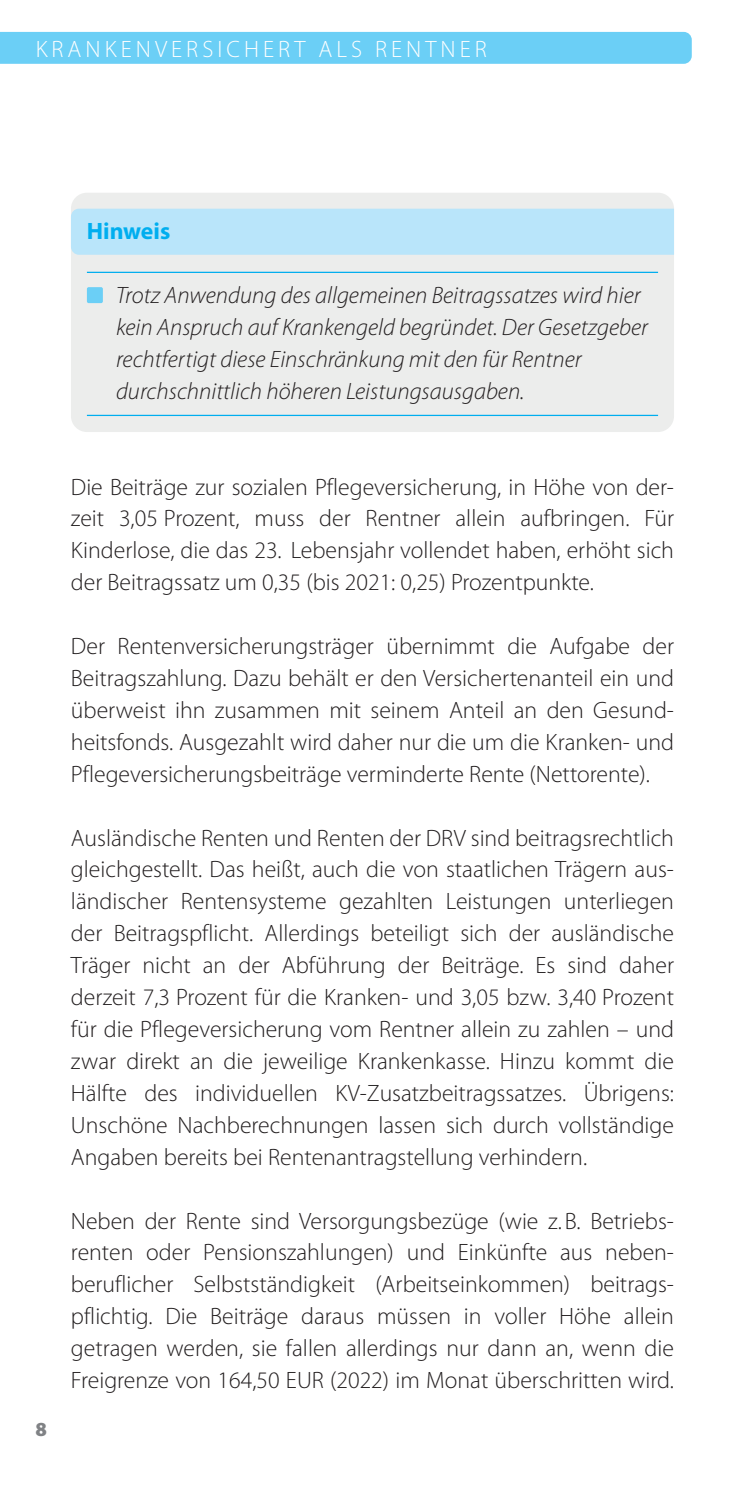
<style>
.page{position:relative;width:745px;height:1489px;background:#fff}
.page>*{position:absolute;margin:0;border:0;box-sizing:border-box;transform-origin:0 0}
.t1{font:300 23.75px/32px "Myriad Pro";color:#231f20;text-align:justify}
.t2{font:italic 300 23.75px/32px "Myriad Pro";color:#231f20}
.t3{font:300 23.75px "Myriad Pro";letter-spacing:.17em;color:#fff}
.t4{font:700 23.75px "Myriad Pro";color:#00aeef}
.t5{font:900 20px "Myriad Pro";color:#808285}
</style>
<div class="page">
<div style="left:0;top:32px;width:691px;height:32px;background:#6bcff6"></div>
<div style="left:71px;top:193px;width:602px;height:239px;background:#ecedec;border-radius:16px"></div>
<div style="left:71px;top:209px;width:602px;height:46px;background:#b9e5fa"></div>
<hr style="left:87px;top:272px;width:570px;height:1px;background:#00aeef">
<hr style="left:87px;top:415px;width:570px;height:1px;background:#00aeef">
<div style="left:87px;top:287px;width:16px;height:16px;background:#6bcff6;border-radius:2px"></div>
<p class="t3" style="left:36px;top:36px;width:452px">KRANKENVERSICHERT ALS RENTNER</p>
<p class="t4" style="left:87px;top:218px;width:85px">Hinweis</p>
<p class="t2" style="left:116px;top:280px;width:533px">Trotz Anwendung des allgemeinen Beitragssatzes wird hier kein Anspruch auf Krankengeld begründet. Der Gesetzgeber rechtfertigt diese Einschränkung mit den für Rentner durchschnittlich höheren Leistungsausgaben.</p>
<p class="t1" style="left:71px;top:471px;width:604px">Die Beiträge zur sozialen Pflegeversicherung, in Höhe von der&shy;zeit 3,05 Prozent, muss der Rentner allein aufbringen. Für Kinderlose, die das 23. Lebensjahr vollendet haben, erhöht sich der Beitragssatz um 0,35 (bis 2021: 0,25) Prozentpunkte.</p>
<p class="t1" style="left:71px;top:630px;width:604px">Der Rentenversicherungsträger übernimmt die Aufgabe der Beitragszahlung. Dazu behält er den Versichertenanteil ein und überweist ihn zusammen mit seinem Anteil an den Gesund&shy;heitsfonds. Ausgezahlt wird daher nur die um die Kranken- und Pflegeversicherungsbeiträge verminderte Rente (Nettorente).</p>
<p class="t1" style="left:71px;top:822px;width:604px">Ausländische Renten und Renten der DRV sind beitragsrechtlich gleichgestellt. Das heißt, auch die von staatlichen Trägern aus&shy;ländischer Rentensysteme gezahlten Leistungen unterliegen der Beitragspflicht. Allerdings beteiligt sich der ausländische Träger nicht an der Abführung der Beiträge. Es sind daher derzeit 7,3 Prozent für die Kranken- und 3,05 bzw. 3,40 Prozent für die Pflegeversicherung vom Rentner allein zu zahlen – und zwar direkt an die jeweilige Krankenkasse. Hinzu kommt die Hälfte des individuellen KV-Zusatzbeitragssatzes. Übrigens:<br>Unschöne Nachberechnungen lassen sich durch vollständige Angaben bereits bei Rentenantragstellung verhindern.</p>
<p class="t5" style="left:35px;top:1417px;width:13px">8</p>
<p class="t1" style="left:71px;top:1204px;width:604px">Neben der Rente sind Versorgungsbezüge (wie z.B. Betriebs&shy;renten oder Pensionszahlungen) und Einkünfte aus neben&shy;beruflicher Selbstständigkeit (Arbeitseinkommen) beitrags&shy;pflichtig. Die Beiträge daraus müssen in voller Höhe allein getragen werden, sie fallen allerdings nur dann an, wenn die Freigrenze von 164,50 EUR (2022) im Monat überschritten wird.</p>
</div>
